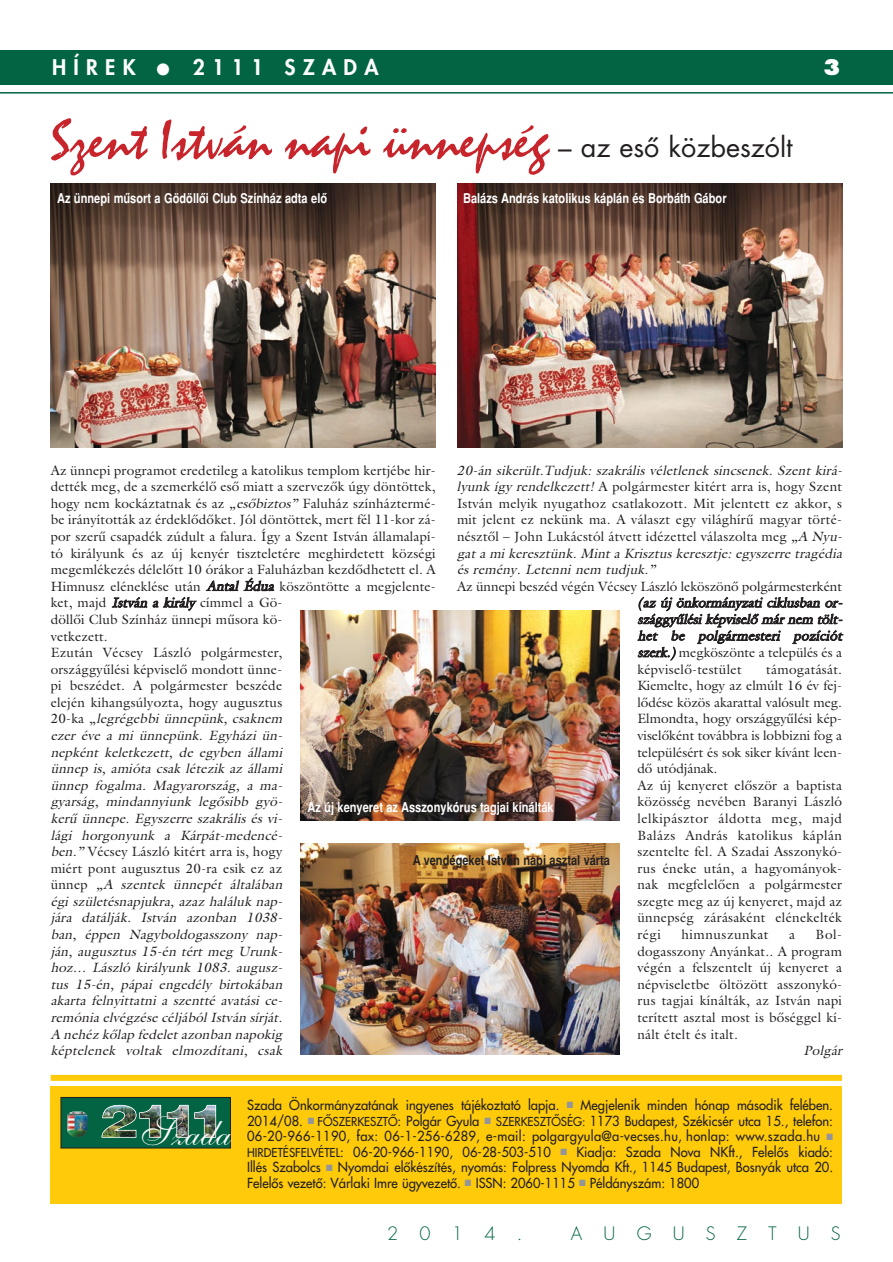
<style>
.page{position:relative;width:893px;height:1262px;background:#fff}
.page>*{position:absolute;margin:0;border:0;box-sizing:border-box;transform-origin:0 0}
.t1{font:54px "Mistral AH";color:#c8242b}
.t2{font:39.75px "Shelley AH Allegro Script";color:#fff}
.t3{font:800 21px "H Futura";letter-spacing:.345em;color:#fff}
.t4{font:700 21px "H Futura Extra";color:#fff}
.t5{font:300 18px "H Futura";letter-spacing:1.18em;color:#026442}
.t6{font:13.5px/16.6px "Galliard AH";letter-spacing:.015em;color:#231f20}
.t7{font:13.5px/15.6px "H Futura";color:#231f20;text-align:justify;scale:.96 1}
.t8{font:italic 13.5px/16.6px "Galliard AH";color:#231f20}
.t9{font:700 13.5px "H Helvetica Narrow";color:#fff}
.t10{font:700 13.5px "H Helvetica Narrow";color:#231f20}
.t11{font:13.5px "Galliard AH";letter-spacing:.04em;color:#231f20}
.s1{font-family:"Futura AH Book";font-size:27px;color:#231f20}
.s2{font-style:italic}
.s3{font-style:normal}
.s4{color:#939598}
.s5{font-size:12px}
</style>
<div class="page">
<div style="left:0;top:50px;width:892px;height:34px;background:#026442"></div>
<hr style="left:0;top:92px;width:892px;height:2px;background:#026442">
<div style="left:51px;top:1086px;width:791px;height:117px;background:#feca0a"></div>
<div style="left:51px;top:1074px;width:791px;height:6px;background:#feca0a"></div>
<div style="left:61px;top:1097px;width:169px;height:51px;background:#026442"></div>
<div style="left:61px;top:1097px;width:169px;height:51px;border:1px solid #231f20"></div>
<img style="left:84px;top:1114px;width:3px;height:20px">
<img style="left:101px;top:1104px;width:115px;height:33px">
<img style="left:51px;top:183px;width:384px;height:264px">
<img style="left:457px;top:183px;width:385px;height:264px">
<img style="left:300px;top:843px;width:319px;height:211px">
<img style="left:300px;top:610px;width:319px;height:211px">
<h3 class="t3" style="left:52px;top:57px;width:85px">HÍREK</h3>
<h3 class="t3" style="left:193px;top:57px;width:187px">2111 SZADA</h3>
<h3 class="t4" style="left:823px;top:58px;width:19px">3</h3>
<h1 class="t1" style="left:51px;top:119px;width:743px">Szent István napi ünnepség <span class="s1">– az esô közbeszólt</span></h1>
<p class="t9" style="left:57px;top:193px;width:271px">Az ünnepi mûsort a Gödöllôi Club Színház adta elô</p>
<p class="t9" style="left:463px;top:193px;width:265px">Balázs András katolikus káplán és Borbáth Gábor</p>
<p class="t6" style="left:51px;top:463px;width:386px">Az ünnepi programot eredetileg a katolikus templom kertjébe hir&shy;dették meg, de a szemerkélô esô miatt a szervezôk úgy döntöttek, hogy nem kockáztatnak és az <span class="s2">„esôbiztos”</span> Faluház színháztermé&shy;be irányították az érdeklôdôket. Jól döntöttek, mert fél 11-kor zá&shy;por szerû csapadék zúdult a falura. Így a Szent István államalapí&shy;tó királyunk és az új kenyér tiszteletére meghirdetett községi megemlékezés délelôtt 10 órákor a Faluházban kezdôdhetett el. A Himnusz eléneklése után <span class="s2">Antal Édua</span> köszöntötte a megjelente&shy;ket, majd <span class="s2">István a király</span> címmel a Gö-<br>döllôi Club Színház ünnepi mûsora kö-<br>vetkezett.<br>Ezután Vécsey László polgármester,<br>országgyûlési képviselô mondott ünne-<br>pi beszédet. A polgármester beszéde<br>elején kihangsúlyozta, hogy augusztus<br>2 0 - k a „ <span class="s2">legrégebbi ünnepünk, csaknem<br>ezer éve a mi ünnepünk. Egyházi ün-<br>nep ként keletkezett, de egyben állami<br>ünnep is, amióta csak létezik az állami<br>ünnep fogalma. Magyarország, a ma-<br>gyarság, mindannyiunk legôsibb gyö-<br>kerû ünnep e. Egyszerre szakrális és vi-<br>lági horgonyunk a Kárp át-medencé-<br>ben.”</span> Vécsey László kitért arra is, hogy<br>miért pont augusztus 20-ra esik ez az<br>ü n n e p <span class="s2">„A szentek ünnep ét általában<br>égi születésnapjukra, azaz haláluk nap -<br>jára datálják. István azonban 1038-<br>ban, épp en Nagyboldogasszony nap -<br>ján, augusztus 15-én tért meg Urunk-<br>hoz… László királyunk 1083. augusz-<br>tus 15-én, p áp ai engedély birtokában<br>akarta felnyittatni a szentté avatási ce-<br>remónia elvégzése célj ából István sírj át.<br>A nehéz kôlap fedelet azonban nap okig<br>kép telenek voltak elmozdítani, csak</span></p>
<p class="t6" style="left:457px;top:463px;width:389px"><span class="s2">20-án sikerült.Tudjuk: szakrális véletlenek sincsenek. Szent kirá&shy;lyunk így rendelkezett!</span> A polgármester kitért arra is, hogy Szent István melyik nyugathoz csatlakozott. Mit jelentett ez akkor, s mit jelent ez nekünk ma. A választ egy világhírû magyar törté&shy;nésztôl – John Lukácstól átvett idézettel válaszolta meg <span class="s2">„A Nyu&shy;gat a mi keresztünk. Mint a Krisztus keresztje: egyszerre tragédia és remény . Letenni nem tudjuk.”</span></p>
<p class="t6" style="left:457px;top:579px;width:386px">Az ünnepi beszéd végén Vécsey László leköszönô polgármesterként</p>
<p class="t8" style="left:637px;top:595px;width:209px">(az új önkormányzati ciklusban or&shy;szággyûlési képviselô már nem tölt&shy;het be p olgármesteri p ozíciót szerk.)<span class="s3">megköszönte a település és a képviselô-testület</span></p>
<p class="t6" style="left:637px;top:662px;width:206px;text-indent:129px">támogatását.<br>Kiemelte, hogy az elmúlt 16 év fej&shy;lôdése közös akarattal valósult meg.<br>Elmondta, hogy országgyûlési kép&shy;viselôként továbbra is lobbizni fog a településért és sok siker kívánt leen&shy;dô utódjának.<br>Az új kenyeret elôször a baptista közösség nevében Baranyi László lelkipásztor áldotta meg, majd<br>Balázs András katolikus káplán szentelte fel. A Szadai Asszonykó&shy;rus éneke után, a hagyományok&shy;nak megfelelôen a polgármester szegte meg az új kenyeret, majd az ünnepség zárásaként elénekelték régi</p>
<p class="t9" style="left:307px;top:801px;width:248px">Az új kenyeret az Asszonykórus tagjai kínálták</p>
<p class="t10" style="left:412px;top:855px;width:199px">A vendégeket István napi asztal várta</p>
<p class="t6" style="left:637px;top:927px;width:206px;text-align:justify;text-indent:178px">Bol&shy;dogasszony Anyánkat.. A program végén a felszentelt új kenyeret a népviseletbe öltözött asszonykó&shy;rus tagjai kínálták, az István napi terített asztal most is bôséggel kí&shy;nált ételt és italt.</p>
<p class="t8" style="left:803px;top:1043px;width:43px">Polgár</p>
<p class="t11" style="left:681px;top:929px;width:89px">himnuszunkat</p>
<p class="t6" style="left:789px;top:927px;width:7px">a</p>
<h2 class="t2" style="left:135px;top:1107px;width:92px">Szada</h2>
<p class="t7" style="left:247px;top:1098px;width:612px">Szada Önkormányzatának ingyenes tájékoztató lapja. <span class="s4">■</span> Megjelenik minden hónap második felében.<br>2014/08. <span class="s4">■</span> <span class="s5">FÔSZERKESZTÔ</span>: Polgár Gyula <span class="s4">■</span> <span class="s5">SZERKESZTÔSÉG:</span> 1173 Budapest, Székicsér utca 15., telefon:<br>06-20-966-1190, fax: 06-1-256-6289, e-mail: polgargyula@a-vecses.hu, honlap: www.szada.hu <span class="s4">■ </span><span class="s5">HIRDETÉSFELVÉTEL</span>: 06-20-966-1190, 06-28-503-510 <span class="s4">■</span> Kiadja: Szada Nova NKft., Felelôs kiadó:<br>Illés Szabolcs <span class="s4">■</span> Nyomdai elôkészítés, nyomás: Folpress Nyomda Kft., 1145 Budapest, Bosnyák utca 20.<br>Felelôs vezetô: Várlaki Imre ügyvezetô. <span class="s4">■</span> ISSN: 2060-1115 <span class="s4">■</span> Példányszám: 1800</p>
<h3 class="t5" style="left:387px;top:1224px;width:137px">2014.</h3>
<h3 class="t5" style="left:571px;top:1224px;width:271px">AUGUSZTUS</h3>
</div>
